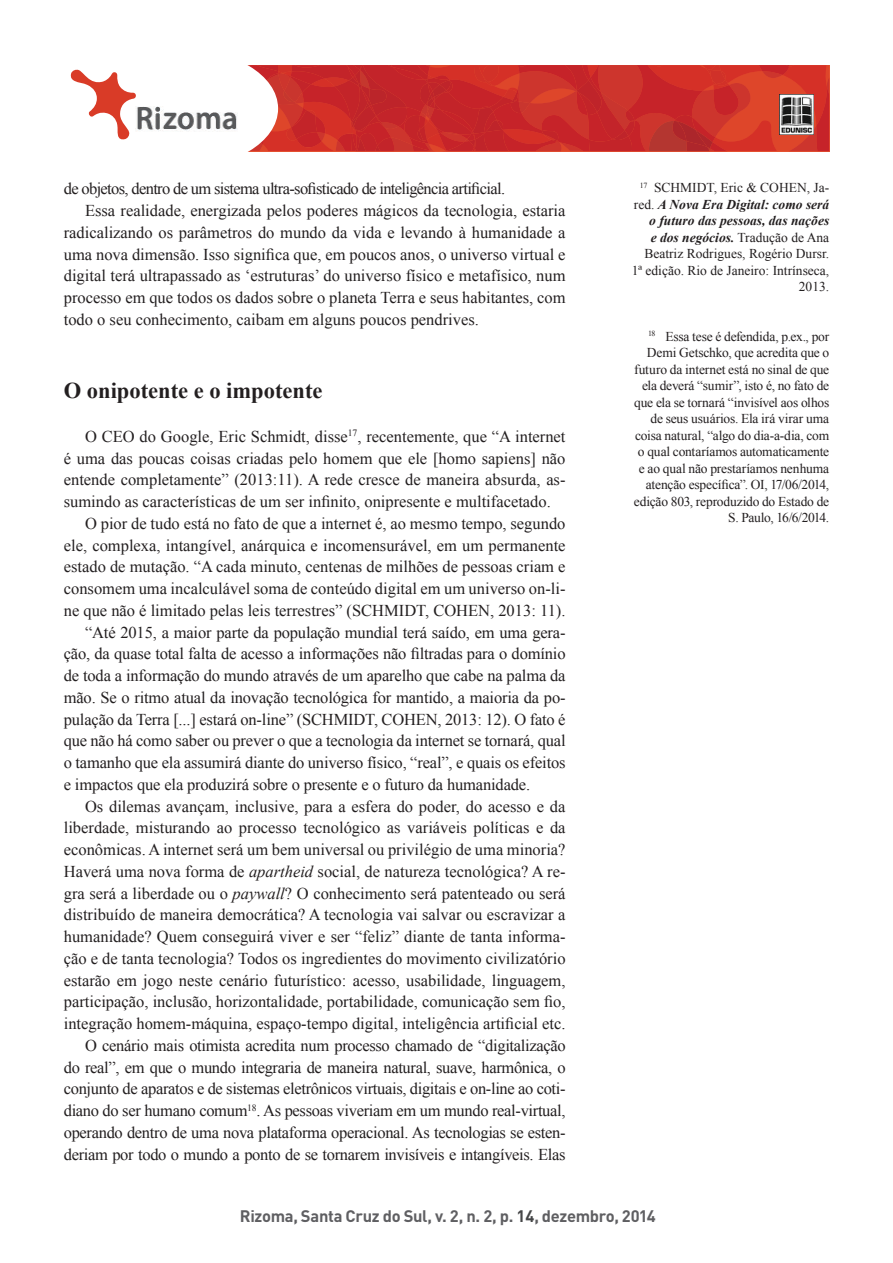
<style>
.page{position:relative;width:893px;height:1263px;background:#fff}
.page>*{position:absolute;margin:0;border:0;box-sizing:border-box;transform-origin:0 0}
.t1{font:700 22.5px "Times New Roman";color:#231f20}
.t2{font:16.5px "Times New Roman";color:#231f20}
.t3{font:16.5px "Times New Roman";letter-spacing:-.02em;color:#231f20}
.t4{font:16.5px "Times New Roman";letter-spacing:-.04em;color:#231f20}
.t5{font:700 16.5px "DIN Pro";letter-spacing:-.02em;color:#5f5f62}
.t6{font:13.5px/16.5px "Times New Roman";letter-spacing:-.01em;color:#231f20;text-align:right}
.s1{font-style:italic}
.s2{font-weight:700;font-style:italic}
.s3{color:#454647}
</style>
<div class="page">
<svg style="left:247px;top:65px;width:582px;height:87px"></svg>
<div style="left:88px;top:52px;width:187px;height:113px;background:#fff;border-radius:50%"></div>
<div style="left:85px;top:49px;width:193px;height:119px;border:6px solid #fff;border-radius:50%"></div>
<img style="left:780px;top:95px;width:33px;height:40px">
<img style="left:136px;top:107px;width:102px;height:24px">
<svg style="left:70px;top:69px;width:66px;height:71px"></svg>
<p class="t4" style="left:64px;top:178px;width:443px">de objetos, dentro de um sistema ultra-sofisticado de inteligência artificial.</p>
<p class="t2" style="left:85px;top:199px;width:482px">Essa realidade, energizada pelos poderes mágicos da tecnologia, estaria</p>
<p class="t2" style="left:64px;top:221px;width:503px">radicalizando os parâmetros do mundo da vida e levando à humanidade a</p>
<p class="t2" style="left:64px;top:243px;width:503px">uma nova dimensão. Isso significa que, em poucos anos, o universo virtual e</p>
<p class="t2" style="left:64px;top:265px;width:503px">digital terá ultrapassado as ‘estruturas’ do universo físico e metafísico, num</p>
<p class="t2" style="left:64px;top:286px;width:503px">processo em que todos os dados sobre o planeta Terra e seus habitantes, com</p>
<p class="t2" style="left:64px;top:308px;width:417px">todo o seu conhecimento, caibam em alguns poucos pendrives.</p>
<h1 class="t1" style="left:64px;top:375px;width:260px">O onipotente e o impotente</h1>
<p class="t2" style="left:85px;top:425px;width:482px">O CEO do Google, Eric Schmidt, disse<sup>17</sup>, recentemente, que “A internet</p>
<p class="t2" style="left:64px;top:447px;width:503px">é uma das poucas coisas criadas pelo homem que ele [homo sapiens] não</p>
<p class="t2" style="left:64px;top:469px;width:503px">entende completamente” (2013:11). A rede cresce de maneira absurda, as-</p>
<p class="t2" style="left:64px;top:490px;width:489px">sumindo as características de um ser infinito, onipresente e multifacetado.</p>
<p class="t2" style="left:85px;top:512px;width:482px">O pior de tudo está no fato de que a internet é, ao mesmo tempo, segundo</p>
<p class="t2" style="left:64px;top:534px;width:503px">ele, complexa, intangível, anárquica e incomensurável, em um permanente</p>
<p class="t2" style="left:64px;top:556px;width:503px">estado de mutação. “A cada minuto, centenas de milhões de pessoas criam e</p>
<p class="t2" style="left:64px;top:577px;width:503px">consomem uma incalculável soma de conteúdo digital em um universo on-li-</p>
<p class="t2" style="left:64px;top:599px;width:503px">ne que não é limitado pelas leis terrestres” (SCHMIDT, COHEN, 2013: 11).</p>
<p class="t2" style="left:85px;top:621px;width:482px">“Até 2015, a maior parte da população mundial terá saído, em uma gera-</p>
<p class="t2" style="left:64px;top:643px;width:503px">ção, da quase total falta de acesso a informações não filtradas para o domínio</p>
<p class="t2" style="left:64px;top:664px;width:503px">de toda a informação do mundo através de um aparelho que cabe na palma da</p>
<p class="t2" style="left:64px;top:686px;width:503px">mão. Se o ritmo atual da inovação tecnológica for mantido, a maioria da po-</p>
<p class="t2" style="left:64px;top:708px;width:503px">pulação da Terra [...] estará on-line” (SCHMIDT, COHEN, 2013: 12). O fato é</p>
<p class="t2" style="left:64px;top:730px;width:503px">que não há como saber ou prever o que a tecnologia da internet se tornará, qual</p>
<p class="t2" style="left:64px;top:751px;width:503px">o tamanho que ela assumirá diante do universo físico, “real”, e quais os efeitos</p>
<p class="t2" style="left:64px;top:773px;width:468px">e impactos que ela produzirá sobre o presente e o futuro da humanidade.</p>
<p class="t2" style="left:85px;top:795px;width:482px">Os dilemas avançam, inclusive, para a esfera do poder, do acesso e da</p>
<p class="t2" style="left:64px;top:817px;width:503px">liberdade, misturando ao processo tecnológico as variáveis políticas e da</p>
<p class="t2" style="left:64px;top:838px;width:503px">econômicas. A internet será um bem universal ou privilégio de uma minoria?</p>
<p class="t2" style="left:64px;top:860px;width:503px">Haverá uma nova forma de <span class="s1">apartheid</span> social, de natureza tecnológica? A re-</p>
<p class="t2" style="left:64px;top:882px;width:503px">gra será a liberdade ou o <span class="s1">paywall</span>? O conhecimento será patenteado ou será</p>
<p class="t2" style="left:64px;top:904px;width:503px">distribuído de maneira democrática? A tecnologia vai salvar ou escravizar a</p>
<p class="t2" style="left:64px;top:925px;width:503px">humanidade? Quem conseguirá viver e ser “feliz” diante de tanta informa-</p>
<p class="t2" style="left:64px;top:947px;width:503px">ção e de tanta tecnologia? Todos os ingredientes do movimento civilizatório</p>
<p class="t2" style="left:64px;top:969px;width:503px">estarão em jogo neste cenário futurístico: acesso, usabilidade, linguagem,</p>
<p class="t2" style="left:64px;top:991px;width:503px">participação, inclusão, horizontalidade, portabilidade, comunicação sem fio,</p>
<p class="t2" style="left:64px;top:1012px;width:503px">integração homem-máquina, espaço-tempo digital, inteligência artificial etc.</p>
<p class="t3" style="left:85px;top:1034px;width:482px">O cenário mais otimista acredita num processo chamado de “digitalização</p>
<p class="t3" style="left:64px;top:1056px;width:503px">do real”, em que o mundo integraria de maneira natural, suave, harmônica, o</p>
<p class="t3" style="left:64px;top:1078px;width:503px">conjunto de aparatos e de sistemas eletrônicos virtuais, digitais e on-line ao coti-</p>
<p class="t3" style="left:64px;top:1099px;width:503px">diano do ser humano comum<sup>18</sup>. As pessoas viveriam em um mundo real-virtual,</p>
<p class="t3" style="left:64px;top:1121px;width:503px">operando dentro de uma nova plataforma operacional. As tecnologias se esten-</p>
<p class="t3" style="left:64px;top:1143px;width:503px">deriam por todo o mundo a ponto de se tornarem invisíveis e intangíveis. Elas</p>
<p class="t6" style="left:632px;top:179px;width:199px"><sup>17</sup> SCHMIDT, Eric &amp; COHEN, Ja&shy;red. <span class="s2">A Nova Era Digital: como será o futuro das pessoas, das nações<br>e dos negócios.</span> Tradução de Ana<br>Beatriz Rodrigues, Rogério Dursr.<br>1ª edição. Rio de Janeiro: Intrínseca,<br>2013.</p>
<p class="t6" style="left:634px;top:328px;width:197px"><sup>18</sup> Essa tese é defendida, p.ex., por Demi Getschko, que acredita que o futuro da internet está no sinal de que ela deverá “sumir”, isto é, no fato de que ela se tornará “invisível aos olhos de seus usuários. Ela irá virar uma coisa natural, “algo do dia-a-dia, com o qual contaríamos automaticamente e ao qual não prestaríamos nenhuma atenção específica”. OI, 17/06/2014, edição 803, reproduzido do Estado de S. Paulo, 16/6/2014.</p>
<p class="t5" style="left:240px;top:1205px;width:417px">Rizoma, Santa Cruz do Sul, v. 2, n. 2, p. <span class="s3">14</span>, dezembro, 2014</p>
</div>
